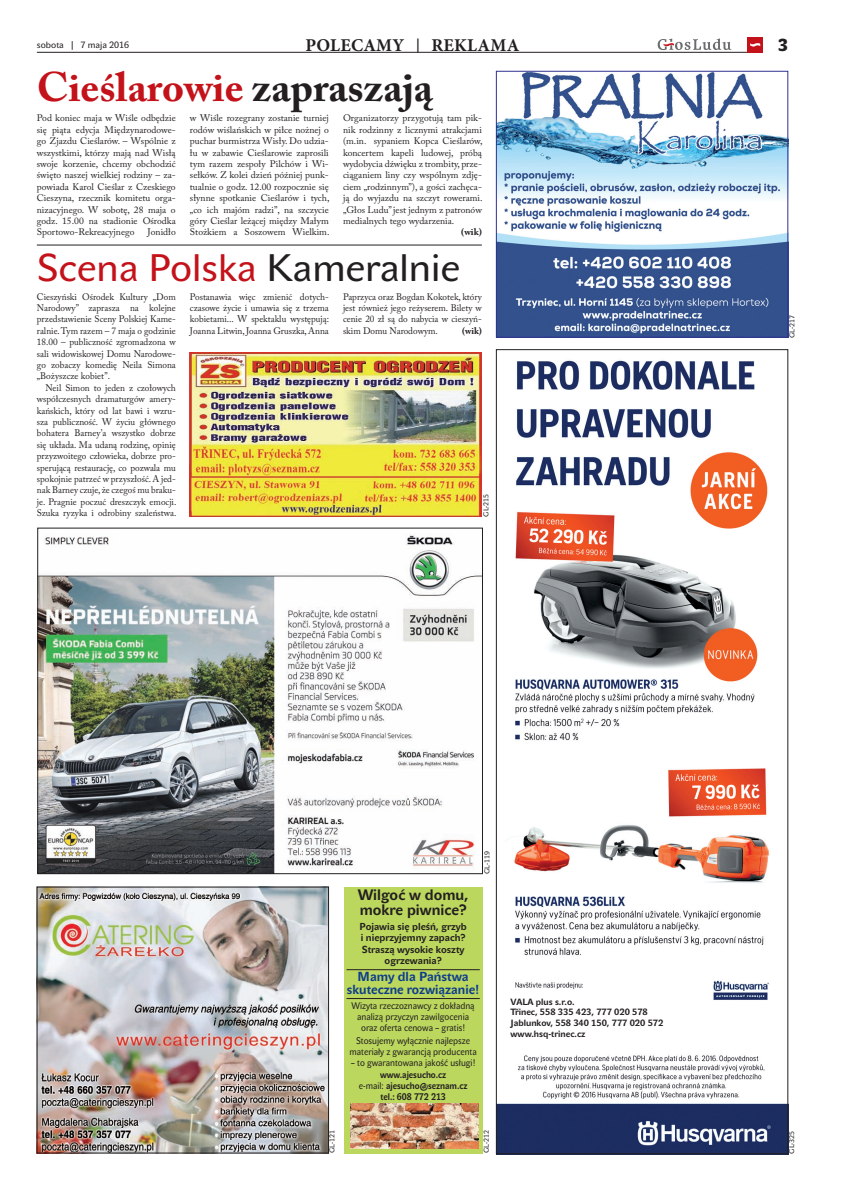
<style>
.page{position:relative;width:842px;height:1191px;background:#fff}
.page>*{position:absolute;margin:0;border:0;box-sizing:border-box;transform-origin:0 0}
.t1{font:700 41px "Adobe Caslon Pro";color:#c4121a}
.t2{font:700 38px "John Sans White Pro";color:#c4121a}
.t3{font:700 18px "Minion Pro";letter-spacing:.01em;color:#231f20}
.t4{font:17px "John Sans Black Pro";color:#231f20}
.t5{font:700 15px/15px "John Sans Text Pro";color:#231f20}
.t6{font:700 13px/12.6px "John Sans Text Pro";color:#0d3d8b;text-align:center}
.t7{font:700 10px/11.5px "John Sans Text Pro";color:#231f20;text-align:center}
.t8{font:9.5px/11.4px "Adobe Caslon Pro";color:#231f20;text-align:justify}
.t9{font:9.5px/11px "John Sans Text Pro";color:#231f20;text-align:center;scale:.9 1}
.t10{font:700 9.5px/11px "John Sans Text Pro";color:#231f20;text-align:center;scale:.9 1}
.t11{font:700 9.5px "Adobe Caslon Pro";color:#231f20}
.t12{font:700 9px/10.8px "John Sans Text Pro";color:#231f20}
.t13{font:9px "John Sans Text Pro";color:#231f20}
.t14{font:7px "John Sans Text Pro";color:#231f20}
.s1{font-size:14px}
.s2{color:#231f20}
.s3{font-weight:700}
.s4{font-weight:400}
</style>
<div class="page">
<hr style="left:37px;top:52px;width:726px;height:1px;background:#231f20">
<div style="left:747px;top:37px;width:16px;height:15px;background:#c4121a"></div>
<svg style="left:750px;top:43px;width:10px;height:4px"></svg>
<svg style="left:658px;top:38px;width:73px;height:12px"></svg>
<img style="left:498px;top:73px;width:288px;height:262px">
<div style="left:496px;top:71px;width:292px;height:266px;border:1px solid #2e3092"></div>
<img style="left:498px;top:360px;width:288px;height:792px">
<img style="left:37px;top:887px;width:292px;height:267px">
<div style="left:344px;top:887px;width:139px;height:266px;background:#bbd75e"></div>
<hr style="left:347px;top:969px;width:133px;height:1px;background:#231f20">
<hr style="left:347px;top:998px;width:133px;height:1px;background:#231f20">
<img style="left:351px;top:1103px;width:127px;height:45px">
<img style="left:40px;top:534px;width:441px;height:338px">
<div style="left:38px;top:528px;width:445px;height:346px;border:1px solid #231f20"></div>
<img style="left:190px;top:352px;width:292px;height:165px">
<hr style="left:37px;top:245px;width:445px;height:1px;background:#231f20">
<p class="t13" style="left:37px;top:41px;width:94px">sobota | 7 maja 2016</p>
<p class="t3" style="left:306px;top:34px;width:215px">POLECAMY <span class="s1">|</span> REKLAMA</p>
<p class="t4" style="left:778px;top:39px;width:12px">3</p>
<p class="t1" style="left:37px;top:63px;width:397px">Cieślarowie <span class="s2">zapraszają</span></p>
<p class="t8" style="left:37px;top:113px;width:140px">Pod koniec maja w Wiśle odbędzie się piąta edycja Międzynarodowe&shy;go Zjazdu Cieślarów. – Wspólnie z wszystkimi, którzy mają nad Wisłą swoje korzenie, chcemy obchodzić święto naszej wielkiej rodziny – za&shy;powiada Karol Cieślar z Czeskiego Cieszyna, rzecznik komitetu orga&shy;nizacyjnego. W sobotę, 28 maja o godz. 15.00 na stadionie Ośrodka Sportowo-Rekreacyjnego</p>
<p class="t8" style="left:148px;top:227px;width:30px">Jonidło</p>
<p class="t8" style="left:190px;top:113px;width:141px">w Wiśle rozegrany zostanie turniej rodów wiślańskich w piłce nożnej o puchar burmistrza Wisły. Do udzia&shy;łu w zabawie Cieślarowie zaprosili tym razem zespoły Pilchów i Wi&shy;sełków. Z kolei dzień później punk&shy;tualnie o godz. 12.00 rozpocznie się słynne spotkanie Cieślarów i tych, „co ich majóm radzi”, na szczycie góry Cieślar leżącej między Małym Stożkiem a Soszowem Wielkim.</p>
<p class="t8" style="left:343px;top:113px;width:140px">Organizatorzy przygotują tam pik-</p>
<p class="t8" style="left:343px;top:125px;width:140px">nik rodzinny z licznymi atrakcjami</p>
<p class="t8" style="left:343px;top:136px;width:141px">(m.in. sypaniem Kopca Cieślarów,</p>
<p class="t8" style="left:343px;top:148px;width:140px">koncertem kapeli ludowej, próbą</p>
<p class="t8" style="left:343px;top:159px;width:140px">wydobycia dźwięku z trombity, prze-</p>
<p class="t8" style="left:343px;top:170px;width:140px">ciąganiem liny czy wspólnym zdję-</p>
<p class="t8" style="left:343px;top:182px;width:140px">ciem „rodzinnym”), a gości zachęca-</p>
<p class="t8" style="left:343px;top:193px;width:141px">ją do wyjazdu na szczyt rowerami.</p>
<p class="t8" style="left:343px;top:205px;width:140px">„Głos Ludu” jest jednym z patronów</p>
<p class="t8" style="left:343px;top:216px;width:113px">medialnych tego wydarzenia.</p>
<p class="t11" style="left:461px;top:227px;width:22px">(wik)</p>
<p class="t2" style="left:37px;top:246px;width:425px">Scena Polska <span class="s2">Kameralnie</span></p>
<p class="t8" style="left:37px;top:292px;width:140px">Cieszyński Ośrodek Kultury „Dom</p>
<p class="t8" style="left:37px;top:303px;width:140px">Narodowy” zaprasza na kolejne</p>
<p class="t8" style="left:37px;top:315px;width:140px">przedstawienie Sceny Polskiej Kame-</p>
<p class="t8" style="left:37px;top:326px;width:140px">ralnie. Tym razem – 7 maja o godzinie</p>
<p class="t8" style="left:37px;top:337px;width:140px">18.00 – publiczność zgromadzona w</p>
<p class="t8" style="left:37px;top:349px;width:140px">sali widowiskowej Domu Narodowe-</p>
<p class="t8" style="left:37px;top:360px;width:140px">go zobaczy komedię Neila Simona</p>
<p class="t8" style="left:37px;top:372px;width:75px">„Bożyszcze kobiet”.</p>
<p class="t8" style="left:45px;top:383px;width:132px">Neil Simon to jeden z czołowych</p>
<p class="t8" style="left:37px;top:394px;width:140px">współczesnych dramaturgów amery-</p>
<p class="t8" style="left:37px;top:406px;width:140px">kańskich, który od lat bawi i wzru-</p>
<p class="t8" style="left:37px;top:417px;width:140px">sza publiczność. W życiu głównego</p>
<p class="t8" style="left:37px;top:429px;width:140px">bohatera Barney’a wszystko dobrze</p>
<p class="t8" style="left:37px;top:440px;width:140px">się układa. Ma udaną rodzinę, opinię</p>
<p class="t8" style="left:37px;top:451px;width:140px">przyzwoitego człowieka, dobrze pro-</p>
<p class="t8" style="left:37px;top:463px;width:140px">sperującą restaurację, co pozwala mu</p>
<p class="t8" style="left:37px;top:474px;width:140px">spokojnie patrzeć w przyszłość. A jed-</p>
<p class="t8" style="left:37px;top:486px;width:140px">nak Barney czuje, że czegoś mu braku-</p>
<p class="t8" style="left:37px;top:497px;width:141px">je. Pragnie poczuć dreszczyk emocji.</p>
<p class="t8" style="left:37px;top:508px;width:141px">Szuka ryzyka i odrobiny szaleństwa.</p>
<p class="t8" style="left:190px;top:292px;width:141px">Postanawia więc zmienić dotych&shy;czasowe życie i umawia się z trzema kobietami... W spektaklu występują:<br>Joanna Litwin, Joanna Gruszka, Anna</p>
<p class="t8" style="left:343px;top:292px;width:140px">Paprzyca oraz Bogdan Kokotek, który jest również jego reżyserem. Bilety w cenie 20 zł są do nabycia w cieszyń&shy;skim Domu Narodowym.</p>
<p class="t11" style="left:462px;top:325px;width:21px">(wik)</p>
<p class="t14" style="left:484px;top:517px;width:24px;rotate:-90deg">GL-215</p>
<p class="t14" style="left:789px;top:338px;width:24px;rotate:-90deg">GL-217</p>
<p class="t14" style="left:485px;top:874px;width:24px;rotate:-90deg">GL-119</p>
<p class="t5" style="left:358px;top:888px;width:112px">Wilgoć w domu, mokre piwnice?</p>
<p class="t7" style="left:360px;top:921px;width:109px">Pojawia się pleśń, grzyb i nieprzyjemny zapach?<br>Straszą wysokie koszty ogrzewania?</p>
<p class="t6" style="left:347px;top:970px;width:134px">Mamy dla Państwa skuteczne rozwiązanie!</p>
<p class="t9" style="left:352px;top:1001px;width:138px">Wizyta rzeczoznawcy z dokładną analizą przyczyn zawilgocenia oraz oferta cenowa – gratis!</p>
<p class="t9" style="left:350px;top:1036px;width:143px">Stosujemy wyłącznie najlepsze materiały z gwarancją producenta</p>
<p class="t9" style="left:351px;top:1057px;width:140px;line-height:12.4px">– to gwarantowana jakość usługi! <span class="s3">www.ajesucho.cz</span></p>
<p class="t10" style="left:359px;top:1080px;width:122px"><span class="s4">e-mail:</span> ajesucho@seznam.cz tel.: 608 772 213</p>
<p class="t14" style="left:329px;top:1153px;width:24px;rotate:-90deg">GL-121</p>
<p class="t14" style="left:484px;top:1153px;width:24px;rotate:-90deg">GL-212</p>
<p class="t12" style="left:511px;top:996px;width:154px">VALA plus s.r.o.<br>Třinec, 558 335 423, 777 020 578<br>Jablunkov, 558 340 150, 777 020 572 www.hsq-trinec.cz</p>
<p class="t14" style="left:789px;top:1154px;width:24px;rotate:-90deg">GL-325</p>
</div>
